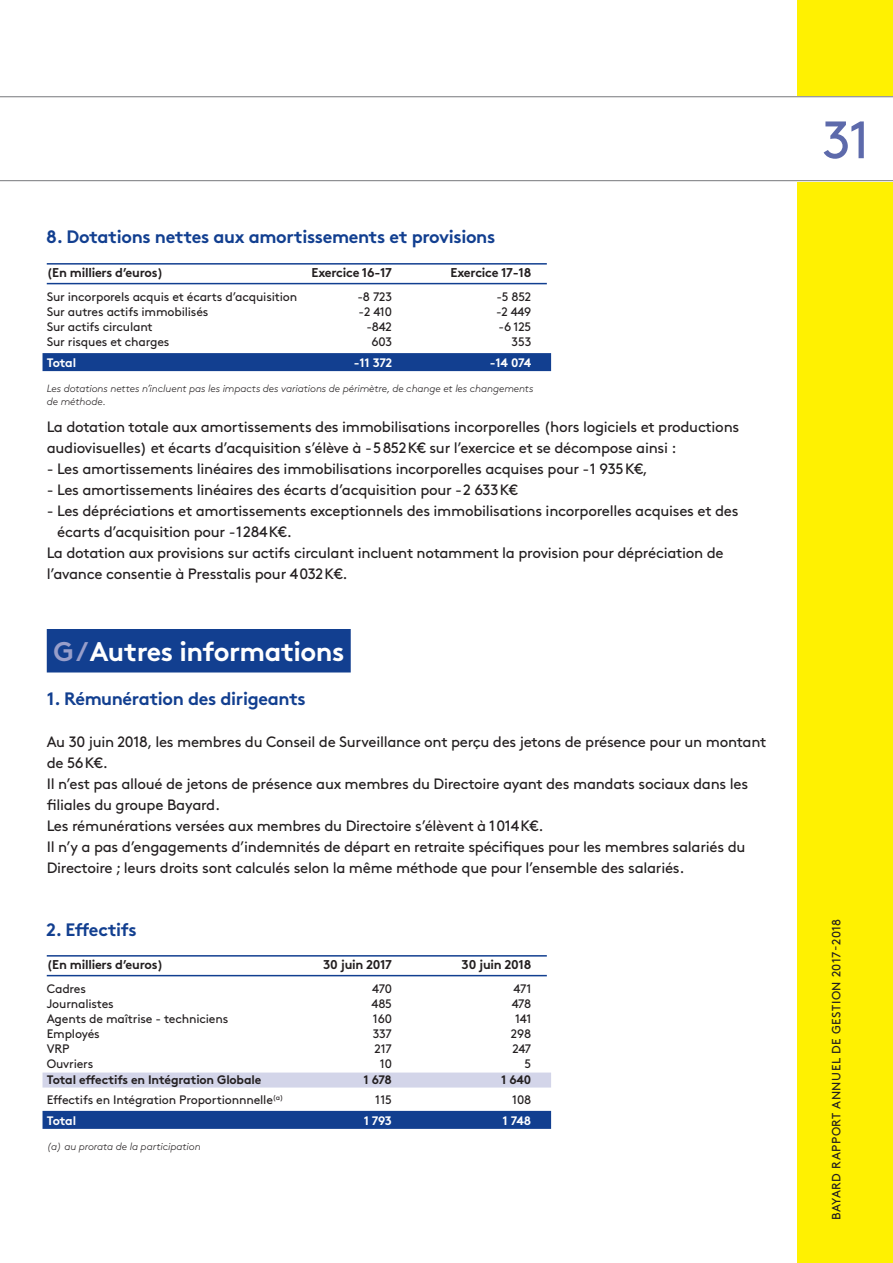
<style>
.page{position:relative;width:893px;height:1263px;background:#fff}
.page>*{position:absolute;margin:0;border:0;box-sizing:border-box;transform-origin:0 0}
.t1{font:52.5px "Brown";color:#5d6aab}
.t2{font:700 27px "Brown";letter-spacing:-.02em;color:#fff}
.t3{font:700 18px "Brown";letter-spacing:-.02em;color:#123f90}
.t4{font:15px/21px "Brown";letter-spacing:-.02em;color:#231f20}
.t5{font:700 12.75px "Brown";letter-spacing:-.02em;color:#231f20}
.t6{font:12.3px "Brown";letter-spacing:-.015em;color:#231f20}
.t7{font:700 12.3px "Brown";letter-spacing:-.015em;color:#231f20}
.t8{font:700 12.3px "Brown";letter-spacing:-.03em;color:#fff}
.t9{font:12px "Brown";letter-spacing:.045em;color:#231f20}
.t10{font:italic 300 10.5px/12.6px "Brown";letter-spacing:-.01em;color:#231f20}
.s1{color:#989eca}
</style>
<div class="page">
<div style="left:797px;top:0;width:96px;height:1263px;background:#fff101"></div>
<div style="left:797px;top:96px;width:96px;height:85px;background:#fff"></div>
<hr style="left:0;top:180px;width:893px;height:1px;background:#76787b">
<hr style="left:0;top:96px;width:893px;height:1px;background:#76787b">
<hr style="left:47px;top:263px;width:500px;height:2px;background:#123f90">
<hr style="left:47px;top:283px;width:500px;height:1px;background:#123f90">
<div style="left:43px;top:353px;width:508px;height:18px;background:#123f90"></div>
<hr style="left:47px;top:955px;width:500px;height:1px;background:#123f90">
<hr style="left:47px;top:975px;width:500px;height:1px;background:#123f90">
<div style="left:43px;top:1072px;width:508px;height:15px;background:#d3d5e9"></div>
<div style="left:43px;top:1111px;width:508px;height:18px;background:#123f90"></div>
<div style="left:47px;top:629px;width:304px;height:43px;background:#123f90"></div>
<p class="t3" style="left:46px;top:222px;width:451px">8. Dotations nettes aux amortissements et provisions</p>
<p class="t5" style="left:47px;top:263px;width:118px">(En milliers d’euros)</p>
<p class="t5" style="left:311px;top:263px;width:82px">Exercice 16-17</p>
<p class="t5" style="left:450px;top:263px;width:82px">Exercice 17-18</p>
<p class="t6" style="left:47px;top:287px;width:252px">Sur incorporels acquis et écarts d’acquisition</p>
<p class="t6" style="left:357px;top:287px;width:36px">-8 723</p>
<p class="t6" style="left:496px;top:287px;width:36px">-5 852</p>
<p class="t6" style="left:47px;top:302px;width:163px">Sur autres actifs immobilisés</p>
<p class="t6" style="left:359px;top:302px;width:35px">-2 410</p>
<p class="t6" style="left:496px;top:302px;width:37px">-2 449</p>
<p class="t6" style="left:47px;top:317px;width:107px">Sur actifs circulant</p>
<p class="t6" style="left:366px;top:317px;width:27px">-842</p>
<p class="t6" style="left:498px;top:317px;width:34px">-6 125</p>
<p class="t6" style="left:47px;top:332px;width:124px">Sur risques et charges</p>
<p class="t6" style="left:371px;top:332px;width:22px">603</p>
<p class="t6" style="left:512px;top:332px;width:21px">353</p>
<p class="t8" style="left:47px;top:353px;width:31px">Total</p>
<p class="t8" style="left:354px;top:353px;width:40px">-11 372</p>
<p class="t8" style="left:490px;top:353px;width:43px">-14 074</p>
<p class="t10" style="left:47px;top:381px;width:488px">Les dotations nettes n’incluent pas les impacts des variations de périmètre, de change et les changements de méthode.</p>
<p class="t4" style="left:47px;top:415px;width:694px">La dotation totale aux amortissements des immobilisations incorporelles (hors logiciels et productions audiovisuelles) et écarts d’acquisition s’élève à -5852K€ sur l’exercice et se décompose ainsi :</p>
<p class="t4" style="left:47px;top:457px;width:603px">- Les amortissements linéaires des immobilisations incorporelles acquises pour -1 935K€,</p>
<p class="t4" style="left:47px;top:478px;width:473px">- Les amortissements linéaires des écarts d’acquisition pour -2 633K€</p>
<p class="t4" style="left:47px;top:499px;width:693px">- Les dépréciations et amortissements exceptionnels des immobilisations incorporelles acquises et des</p>
<p class="t4" style="left:57px;top:520px;width:236px">écarts d’acquisition pour -1284K€.</p>
<p class="t4" style="left:47px;top:541px;width:678px">La dotation aux provisions sur actifs circulant incluent notamment la provision pour dépréciation de</p>
<p class="t4" style="left:47px;top:562px;width:302px">l’avance consentie à Presstalis pour 4032K€.</p>
<h2 class="t2" style="left:54px;top:630px;width:292px"><span class="s1">G /</span> Autres informations</h2>
<p class="t3" style="left:47px;top:684px;width:261px">1. Rémunération des dirigeants</p>
<p class="t4" style="left:47px;top:730px;width:721px">Au 30 juin 2018, les membres du Conseil de Surveillance ont perçu des jetons de présence pour un montant de 56K€.<br>Il n’est pas alloué de jetons de présence aux membres du Directoire ayant des mandats sociaux dans les filiales du groupe Bayard.<br>Les rémunérations versées aux membres du Directoire s’élèvent à 1014K€.<br>Il n’y a pas d’engagements d’indemnités de départ en retraite spécifiques pour les membres salariés du Directoire ; leurs droits sont calculés selon la même méthode que pour l’ensemble des salariés.</p>
<p class="t3" style="left:46px;top:915px;width:92px">2. Effectifs</p>
<p class="t5" style="left:47px;top:954px;width:118px">(En milliers d’euros)</p>
<p class="t5" style="left:323px;top:954px;width:70px">30 juin 2017</p>
<p class="t5" style="left:462px;top:954px;width:71px">30 juin 2018</p>
<p class="t6" style="left:47px;top:979px;width:41px">Cadres</p>
<p class="t6" style="left:372px;top:979px;width:21px">470</p>
<p class="t6" style="left:513px;top:979px;width:19px">471</p>
<p class="t6" style="left:47px;top:994px;width:69px">Journalistes</p>
<p class="t6" style="left:372px;top:994px;width:22px">485</p>
<p class="t6" style="left:512px;top:994px;width:21px">478</p>
<p class="t6" style="left:47px;top:1009px;width:183px">Agents de maîtrise - techniciens</p>
<p class="t6" style="left:373px;top:1009px;width:21px">160</p>
<p class="t6" style="left:515px;top:1009px;width:18px">141</p>
<p class="t6" style="left:47px;top:1024px;width:55px">Employés</p>
<p class="t6" style="left:373px;top:1024px;width:21px">337</p>
<p class="t6" style="left:511px;top:1024px;width:22px">298</p>
<p class="t6" style="left:47px;top:1039px;width:24px">VRP</p>
<p class="t6" style="left:375px;top:1039px;width:19px">217</p>
<p class="t6" style="left:512px;top:1039px;width:20px">247</p>
<p class="t6" style="left:47px;top:1054px;width:48px">Ouvriers</p>
<p class="t6" style="left:380px;top:1054px;width:14px">10</p>
<p class="t6" style="left:525px;top:1054px;width:8px">5</p>
<p class="t7" style="left:47px;top:1070px;width:216px">Total effectifs en Intégration Globale</p>
<p class="t7" style="left:364px;top:1070px;width:30px">1 678</p>
<p class="t7" style="left:501px;top:1070px;width:32px">1 640</p>
<p class="t6" style="left:47px;top:1090px;width:238px">Effectifs en Intégration Proportionnnelle<sup>(a)</sup></p>
<p class="t6" style="left:375px;top:1090px;width:18px">115</p>
<p class="t6" style="left:512px;top:1090px;width:21px">108</p>
<p class="t8" style="left:47px;top:1110px;width:31px">Total</p>
<p class="t8" style="left:364px;top:1110px;width:30px">1 793</p>
<p class="t8" style="left:503px;top:1110px;width:30px">1 748</p>
<p class="t10" style="left:47px;top:1139px;width:156px">(a) au prorata de la participation</p>
<h1 class="t1" style="left:822px;top:100px;width:49px">31</h1>
<p class="t9" style="left:827px;top:1220px;width:303px;rotate:-90deg">BAYARD RAPPORT ANNUEL DE GESTION 2017-2018</p>
</div>
